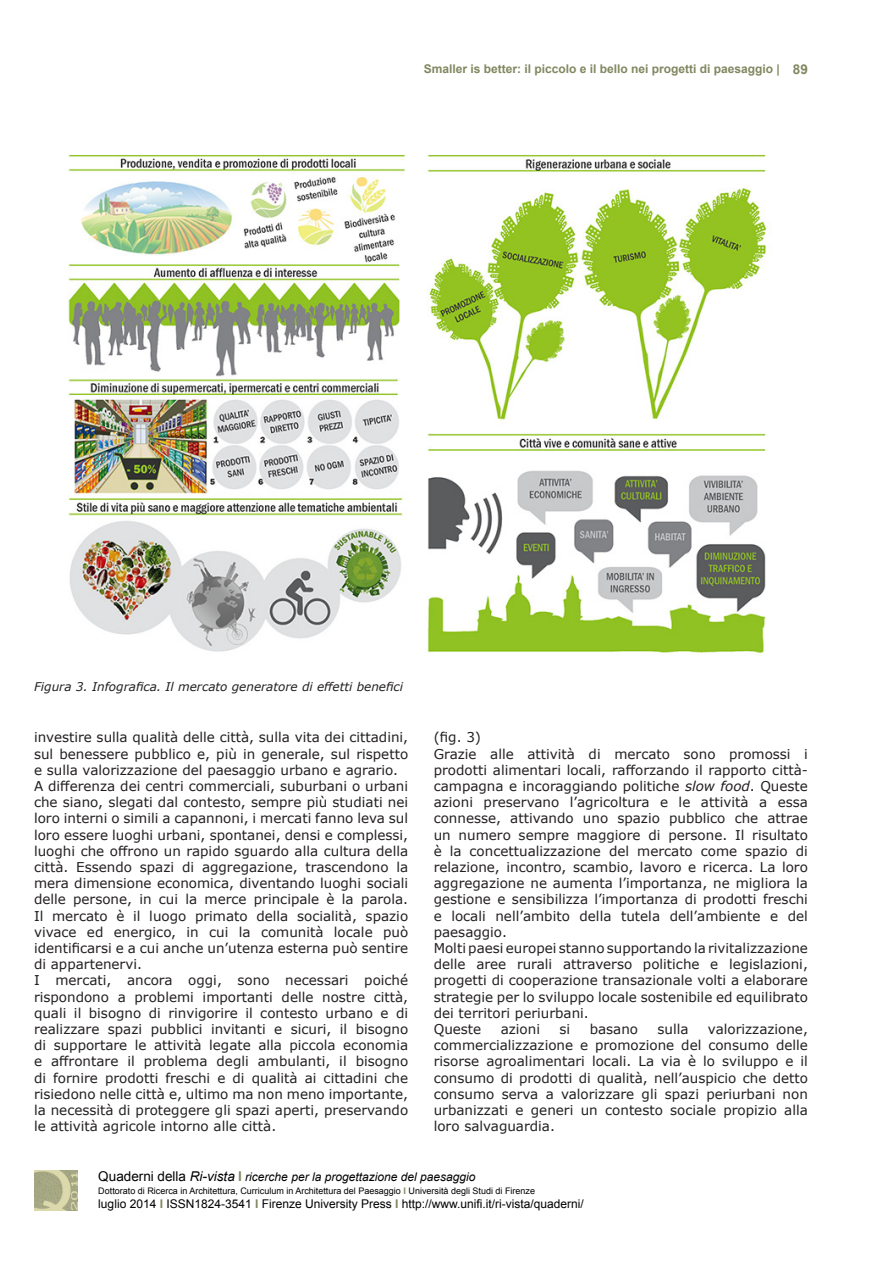
<style>
.page{position:relative;width:893px;height:1263px;background:#fff}
.page>*{position:absolute;margin:0;border:0;box-sizing:border-box;transform-origin:0 0}
.Normale{font:13.5px/16.2px "Verdana";color:#231f20;text-align:justify}
.t1{font:12px "Arial";color:#000}
.t2{font:italic 12px "Arial";color:#000}
.t3{font:700 12px "Arial";color:#818760}
.testo_normale{font:italic 12px "Verdana";color:#231f20}
.t4{font:9px "Arial";color:#000}
.s1{font-size:13.5px}
.s2{font-style:italic}
.s3{font-style:normal;font-size:13.5px}
.s4{font-weight:700;font-style:normal;font-size:13.5px;color:#818760}
.s5{font-weight:700;color:#818760}
</style>
<div class="page">
<img style="left:68px;top:154px;width:701px;height:499px">
<img style="left:34px;top:1171px;width:43px;height:39px">
<p class="t3" style="left:424px;top:60px;width:386px">Smaller is better: il piccolo e il bello nei progetti di paesaggio | <span class="s1">89</span></p>
<p class="testo_normale" style="left:34px;top:679px;width:371px">Figura 3. Infografica. Il mercato generatore di effetti benefici</p>
<p class="Normale" style="left:34px;top:729px;width:376px">investire sulla qualità delle città, sulla vita dei cittadini, sul benessere pubblico e, più in generale, sul rispetto e sulla valorizzazione del paesaggio urbano e agrario.</p>
<p class="Normale" style="left:34px;top:778px;width:376px">A differenza dei centri commerciali, suburbani o urbani che siano, slegati dal contesto, sempre più studiati nei loro interni o simili a capannoni, i mercati fanno leva sul loro essere luoghi urbani, spontanei, densi e complessi, luoghi che offrono un rapido sguardo alla cultura della città. Essendo spazi di aggregazione, trascendono la mera dimensione economica, diventando luoghi sociali delle persone, in cui la merce principale è la parola.<br>Il mercato è il luogo primato della socialità, spazio vivace ed energico, in cui la comunità locale può identificarsi e a cui anche un’utenza esterna può sentire di appartenervi.</p>
<p class="Normale" style="left:34px;top:972px;width:376px">I mercati, ancora oggi, sono necessari poiché rispondono a problemi importanti delle nostre città, quali il bisogno di rinvigorire il contesto urbano e di realizzare spazi pubblici invitanti e sicuri, il bisogno di supportare le attività legate alla piccola economia e affrontare il problema degli ambulanti, il bisogno di fornire prodotti freschi e di qualità ai cittadini che risiedono nelle città e, ultimo ma non meno importante, la necessità di proteggere gli spazi aperti, preservando le attività agricole intorno alle città.</p>
<p class="Normale" style="left:434px;top:729px;width:49px">(fig. 3)</p>
<p class="Normale" style="left:434px;top:745px;width:376px">Grazie alle attività di mercato sono promossi i prodotti alimentari locali, rafforzando il rapporto città&shy;campagna e incoraggiando politiche <span class="s2">slow food</span>. Queste azioni preservano l’agricoltura e le attività a essa connesse, attivando uno spazio pubblico che attrae un numero sempre maggiore di persone. Il risultato è la concettualizzazione del mercato come spazio di relazione, incontro, scambio, lavoro e ricerca. La loro aggregazione ne aumenta l’importanza, ne migliora la gestione e sensibilizza l’importanza di prodotti freschi e locali nell’ambito della tutela dell’ambiente e del paesaggio.</p>
<p class="Normale" style="left:434px;top:940px;width:376px">Molti paesi europei stanno supportando la rivitalizzazione delle aree rurali attraverso politiche e legislazioni, progetti di cooperazione transazionale volti a elaborare strategie per lo sviluppo locale sostenibile ed equilibrato dei territori periurbani.</p>
<p class="Normale" style="left:434px;top:1021px;width:49px">Queste</p>
<p class="Normale" style="left:501px;top:1021px;width:41px">azioni</p>
<p class="Normale" style="left:559px;top:1021px;width:12px">si</p>
<p class="Normale" style="left:590px;top:1021px;width:50px">basano</p>
<p class="Normale" style="left:657px;top:1021px;width:33px">sulla</p>
<p class="Normale" style="left:434px;top:1021px;width:376px;text-indent:274px">valorizzazione, commercializzazione e promozione del consumo delle risorse agroalimentari locali. La via è lo sviluppo e il consumo di prodotti di qualità, nell’auspicio che detto consumo serva a valorizzare gli spazi periurbani non urbanizzati e generi un contesto sociale propizio alla loro salvaguardia.</p>
<p class="t2" style="left:98px;top:1169px;width:379px"><span class="s3">Quaderni della</span> <span class="s1">Ri-vista</span> <span class="s4">I</span> ricerche per la progettazione del paesaggio</p>
<p class="t4" style="left:98px;top:1185px;width:438px">Dottorato di Ricerca in Architettura, Curriculum in Architettura del Paesaggio <span class="s5">I</span> Università degli Studi di Firenze</p>
<p class="t1" style="left:98px;top:1195px;width:487px">luglio 2014 <span class="s5">I</span> ISSN1824-3541 <span class="s5">I</span> Firenze University Press <span class="s5">I</span> http://www.unifi.it/ri-vista/quaderni/</p>
</div>
